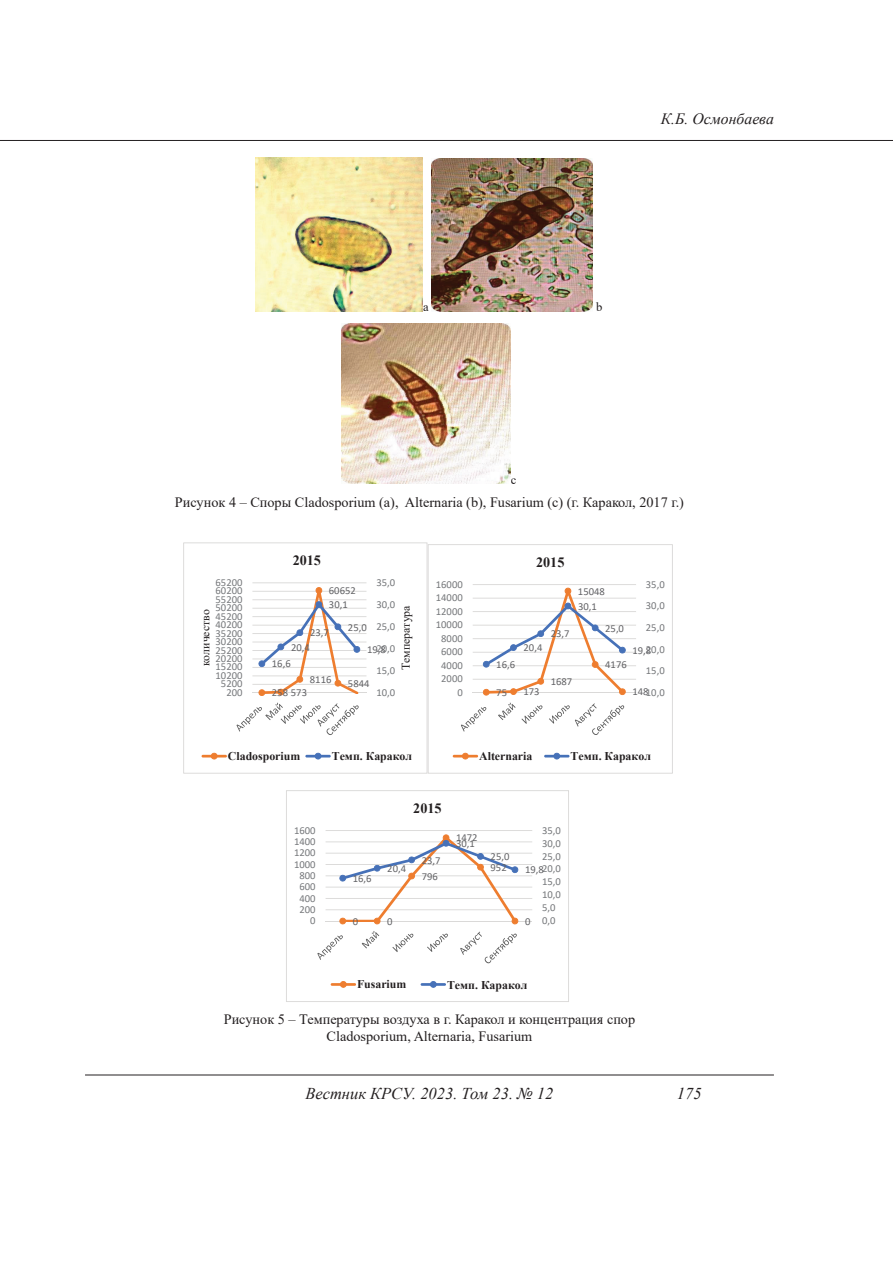
<style>
.page{position:relative;width:893px;height:1263px;background:#fff}
.page>*{position:absolute;margin:0;border:0;box-sizing:border-box;transform-origin:0 0}
.t1{font:italic 16.5px "Times New Roman";color:#231f20}
.t2{font:italic 15.75px "Times New Roman";color:#231f20}
.t3{font:14.25px/17.1px "Times New Roman";color:#231f20;text-align:center}
.t4{font:700 14.1px "Times New Roman";color:#231f20}
.t5{font:12.6px "Times New Roman";color:#231f20}
.t6{font:700 11.85px "Times New Roman";color:#231f20}
.t7{font:11.85px "Times New Roman";color:#231f20}
.t8{font:10.65px "Calibri";color:#76787b}
.t9{font:10.65px "Calibri";color:#636366}
</style>
<div class="page">
<hr style="left:85px;top:1075px;width:689px;height:1px;background:#231f20">
<hr style="left:0;top:140px;width:893px;height:1px;background:#231f20">
<img style="left:255px;top:157px;width:168px;height:154px">
<img style="left:431px;top:158px;width:161px;height:153px">
<img style="left:341px;top:324px;width:170px;height:160px">
<svg style="left:183px;top:543px;width:244px;height:231px"></svg>
<svg style="left:428px;top:544px;width:245px;height:230px"></svg>
<svg style="left:286px;top:791px;width:283px;height:211px"></svg>
<h2 class="t2" style="left:661px;top:108px;width:115px">К.Б. Осмонбаева</h2>
<p class="t5" style="left:423px;top:298px;width:7px">a</p>
<p class="t5" style="left:596px;top:298px;width:8px">b</p>
<p class="t5" style="left:511px;top:471px;width:7px">c</p>
<h3 class="t3" style="left:175px;top:493px;width:510px">Рисунок 4 – Споры Cladosporium (а), Alternaria (b), Fusarium (c) (г. Каракол, 2017 г.)</h3>
<h3 class="t4" style="left:293px;top:550px;width:30px">2015</h3>
<h3 class="t4" style="left:536px;top:552px;width:30px">2015</h3>
<p class="t8" style="left:216px;top:575px;width:28px">65200</p>
<p class="t8" style="left:216px;top:583px;width:28px">60200</p>
<p class="t8" style="left:216px;top:592px;width:28px">55200</p>
<p class="t8" style="left:216px;top:600px;width:28px">50200</p>
<p class="t7" style="left:197px;top:666px;width:59px;rotate:-90deg">количество</p>
<p class="t8" style="left:216px;top:609px;width:28px">45200</p>
<p class="t8" style="left:216px;top:617px;width:28px">40200</p>
<p class="t8" style="left:216px;top:626px;width:28px">35200</p>
<p class="t8" style="left:216px;top:634px;width:28px">30200</p>
<p class="t8" style="left:216px;top:643px;width:28px">25200</p>
<p class="t8" style="left:216px;top:651px;width:28px">20200</p>
<p class="t8" style="left:216px;top:659px;width:28px">15200</p>
<p class="t8" style="left:216px;top:668px;width:28px">10200</p>
<p class="t8" style="left:221px;top:676px;width:23px">5200</p>
<p class="t8" style="left:226px;top:685px;width:18px">200</p>
<p class="t9" style="left:329px;top:583px;width:28px">60652</p>
<p class="t8" style="left:376px;top:575px;width:20px">35,0</p>
<p class="t8" style="left:376px;top:597px;width:20px">30,0</p>
<p class="t9" style="left:329px;top:597px;width:20px">30,1</p>
<p class="t7" style="left:397px;top:670px;width:66px;rotate:-90deg">Температура</p>
<p class="t8" style="left:376px;top:619px;width:20px">25,0</p>
<p class="t9" style="left:348px;top:619px;width:20px">25,0</p>
<p class="t9" style="left:310px;top:625px;width:20px">23,7</p>
<p class="t9" style="left:291px;top:640px;width:20px">20,4</p>
<p class="t8" style="left:376px;top:641px;width:20px">20,0</p>
<p class="t9" style="left:367px;top:642px;width:20px">19,8</p>
<p class="t8" style="left:376px;top:685px;width:20px">10,0</p>
<p class="t9" style="left:272px;top:656px;width:20px">16,6</p>
<p class="t8" style="left:376px;top:663px;width:20px">15,0</p>
<p class="t9" style="left:310px;top:672px;width:23px">8116</p>
<p class="t9" style="left:348px;top:676px;width:23px">5844</p>
<p class="t9" style="left:272px;top:685px;width:37px">258 573</p>
<p class="t8" style="left:436px;top:577px;width:28px">16000</p>
<p class="t8" style="left:436px;top:590px;width:28px">14000</p>
<p class="t8" style="left:436px;top:604px;width:28px">12000</p>
<p class="t8" style="left:436px;top:617px;width:28px">10000</p>
<p class="t8" style="left:441px;top:631px;width:23px">8000</p>
<p class="t8" style="left:441px;top:644px;width:23px">6000</p>
<p class="t8" style="left:441px;top:658px;width:23px">4000</p>
<p class="t8" style="left:441px;top:671px;width:23px">2000</p>
<p class="t8" style="left:457px;top:685px;width:7px">0</p>
<p class="t9" style="left:578px;top:584px;width:28px">15048</p>
<p class="t8" style="left:646px;top:577px;width:20px">35,0</p>
<p class="t9" style="left:578px;top:599px;width:20px">30,1</p>
<p class="t8" style="left:646px;top:598px;width:20px">30,0</p>
<p class="t9" style="left:551px;top:626px;width:20px">23,7</p>
<p class="t9" style="left:605px;top:621px;width:20px">25,0</p>
<p class="t8" style="left:646px;top:620px;width:20px">25,0</p>
<p class="t9" style="left:496px;top:657px;width:20px">16,6</p>
<p class="t9" style="left:524px;top:640px;width:20px">20,4</p>
<p class="t9" style="left:496px;top:685px;width:12px">75</p>
<p class="t9" style="left:523px;top:684px;width:18px">173</p>
<p class="t9" style="left:551px;top:674px;width:23px">1687</p>
<p class="t8" style="left:646px;top:642px;width:20px">20,0</p>
<p class="t9" style="left:632px;top:643px;width:20px">19,8</p>
<p class="t8" style="left:646px;top:685px;width:20px">10,0</p>
<p class="t9" style="left:605px;top:657px;width:23px">4176</p>
<p class="t8" style="left:646px;top:663px;width:20px">15,0</p>
<p class="t9" style="left:632px;top:684px;width:18px">148</p>
<p class="t6" style="left:228px;top:747px;width:74px">Cladosporium</p>
<p class="t6" style="left:332px;top:748px;width:82px">Темп. Каракол</p>
<h3 class="t4" style="left:413px;top:798px;width:30px">2015</h3>
<p class="t6" style="left:479px;top:747px;width:55px">Alternaria</p>
<p class="t6" style="left:571px;top:748px;width:82px">Темп. Каракол</p>
<p class="t8" style="left:294px;top:823px;width:23px">1600</p>
<p class="t8" style="left:294px;top:834px;width:23px">1400</p>
<p class="t8" style="left:294px;top:845px;width:23px">1200</p>
<p class="t8" style="left:294px;top:857px;width:23px">1000</p>
<p class="t8" style="left:299px;top:868px;width:18px">800</p>
<p class="t8" style="left:299px;top:879px;width:18px">600</p>
<p class="t8" style="left:299px;top:891px;width:18px">400</p>
<p class="t9" style="left:353px;top:871px;width:20px">16,6</p>
<p class="t9" style="left:387px;top:861px;width:20px">20,4</p>
<p class="t9" style="left:422px;top:853px;width:20px">23,7</p>
<p class="t9" style="left:422px;top:869px;width:18px">796</p>
<p class="t9" style="left:456px;top:830px;width:23px">1472</p>
<p class="t9" style="left:456px;top:836px;width:20px">30,1</p>
<p class="t9" style="left:491px;top:849px;width:20px">25,0</p>
<p class="t9" style="left:491px;top:860px;width:18px">952</p>
<p class="t8" style="left:542px;top:823px;width:20px">35,0</p>
<p class="t8" style="left:542px;top:836px;width:20px">30,0</p>
<p class="t8" style="left:542px;top:848px;width:20px">25,0</p>
<p class="t8" style="left:542px;top:861px;width:20px">20,0</p>
<p class="t9" style="left:525px;top:862px;width:20px">19,8</p>
<p class="t8" style="left:542px;top:874px;width:20px">15,0</p>
<p class="t8" style="left:542px;top:887px;width:20px">10,0</p>
<p class="t8" style="left:299px;top:902px;width:18px">200</p>
<p class="t8" style="left:542px;top:900px;width:15px">5,0</p>
<p class="t8" style="left:310px;top:913px;width:7px">0</p>
<p class="t9" style="left:353px;top:914px;width:7px">0</p>
<p class="t9" style="left:387px;top:914px;width:7px">0</p>
<p class="t9" style="left:525px;top:914px;width:7px">0</p>
<p class="t8" style="left:542px;top:913px;width:15px">0,0</p>
<p class="t6" style="left:357px;top:976px;width:51px">Fusarium</p>
<p class="t6" style="left:447px;top:976px;width:82px">Темп. Каракол</p>
<h3 class="t3" style="left:224px;top:1010px;width:413px">Рисунок 5 – Температуры воздуха в г. Каракол и концентрация спор<br>Cladosporium, Alternaria, Fusarium</h3>
<h1 class="t1" style="left:306px;top:1082px;width:249px">Вестник КРСУ. 2023. Том 23. № 12</h1>
<h1 class="t1" style="left:677px;top:1082px;width:26px">175</h1>
</div>
